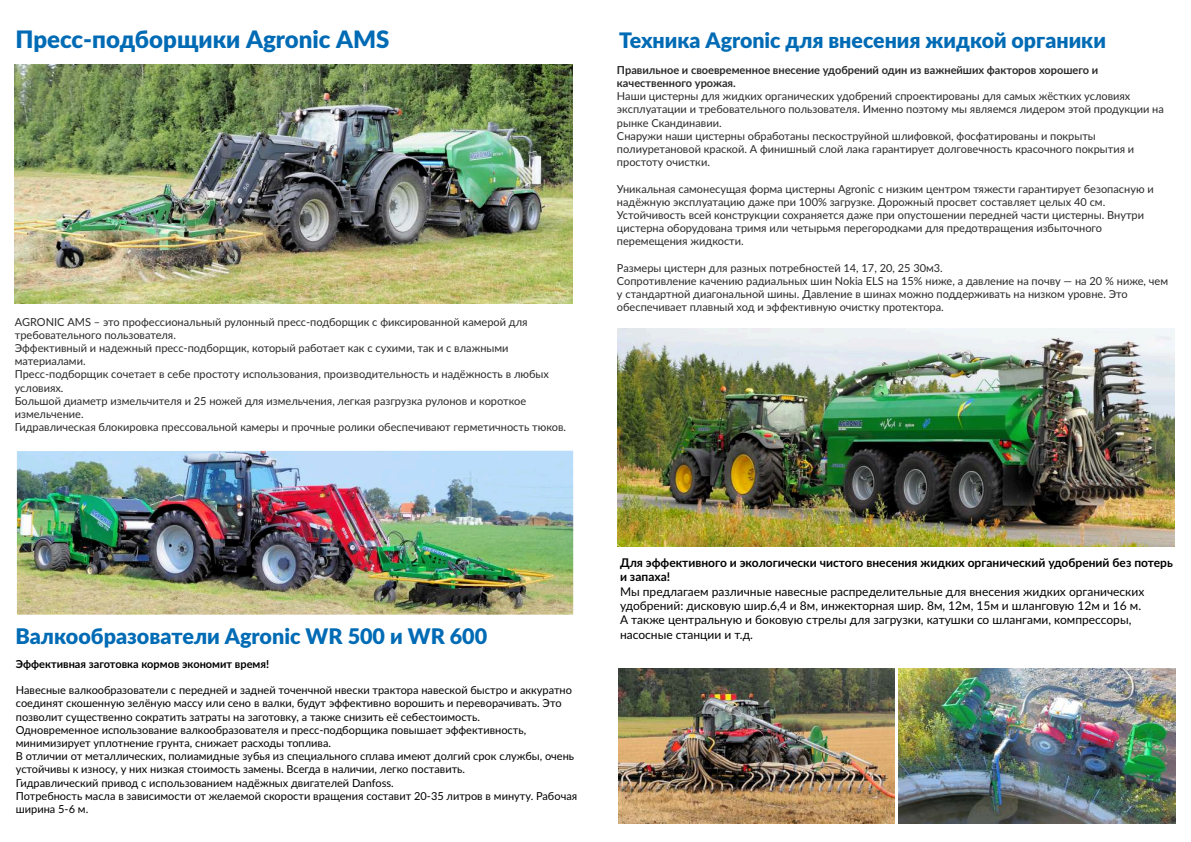
<style>
.page{position:relative;width:1191px;height:842px;background:#fff}
.page>*{position:absolute;margin:0;border:0;box-sizing:border-box;transform-origin:0 0}
.t1{font:900 24px "Lato";color:#006bb5}
.t2{font:900 21.5px "Lato";color:#006bb5}
.t3{font:900 21.3px "Lato";color:#006bb5}
.t4{font:12px/14.4px "Lato";color:#000}
.t5{font:700 12px/14.4px "Lato";color:#000}
.t6{font:11px/13.2px "Lato";color:#2a2a2a}
.t7{font:11px/13.2px "Lato";color:#000}
.t8{font:700 11px/13.2px "Lato";color:#2a2a2a}
.t9{font:700 11px "Lato";color:#000}
</style>
<div class="page">
<img style="left:15px;top:65px;width:558px;height:238px">
<img style="left:17px;top:451px;width:556px;height:164px">
<img style="left:617px;top:329px;width:557px;height:218px">
<img style="left:619px;top:668px;width:276px;height:156px">
<img style="left:898px;top:668px;width:277px;height:156px">
<h1 class="t1" style="left:15px;top:29px;width:375px">Пресс-подборщики Agronic АМS</h1>
<h3 class="t3" style="left:619px;top:31px;width:488px">Техника Agronic для внесения жидкой органики</h3>
<p class="t8" style="left:617px;top:64px;width:483px">Правильное и своевременное внесение удобрений один из важнейших факторов хорошего и качественного урожая.</p>
<p class="t6" style="left:617px;top:90px;width:548px">Наши цистерны для жидких органических удобрений спроектированы для самых жёстких условиях эксплуатации и требовательного пользователя. Именно поэтому мы являемся лидером этой продукции на рынке Скандинавии.<br>Снаружи наши цистерны обработаны пескоструйной шлифовкой, фосфатированы и покрыты полиуретановой краской. А финишный слой лака гарантирует долговечность красочного покрытия и простоту очистки.</p>
<p class="t6" style="left:617px;top:183px;width:538px">Уникальная самонесущая форма цистерны Agronic с низким центром тяжести гарантируeт безопасную и надёжную эксплуатацию даже при 100% загрузке. Дорожный просвет составляет целых 40 см.<br>Устойчивость всей конструкции сохраняется даже при опустошении передней части цистерны. Внутри цистерна оборудована тримя или четырьмя перегородками для предотвращения избыточного перемещения жидкости.</p>
<p class="t6" style="left:617px;top:262px;width:552px">Размеры цистерн для разных потребностей 14, 17, 20, 25 30м3.<br>Сопротивление качению радиальных шин Nokia ELS на 15% ниже, а давление на почву — на 20 % ниже, чем у стандартной диагональной шины. Давление в шинах можно поддерживать на низком уровне. Это обеспечивает плавный ход и эффективную очистку протектора.</p>
<p class="t6" style="left:15px;top:316px;width:553px">AGRONIC AMS – это профессиональный рулонный пресс-подборщик с фиксированной камерой для требовательного пользователя.<br>Эффективный и надежный пресс-подборщик, который работает как с сухими, так и с влажными материалами.<br>Пресс-подборщик сочетает в себе простоту использования, производительность и надёжность в любых условиях.<br>Большой диаметр измельчителя и 25 ножей для измельчения, легкая разгрузка рулонов и короткое измельчение.<br>Гидравлическая блокировка прессовальной камеры и прочные ролики обеспечивают герметичность тюков.</p>
<h2 class="t2" style="left:16px;top:626px;width:473px">Валкообразователи Agronic WR 500 и WR 600</h2>
<p class="t9" style="left:16px;top:659px;width:255px">Эффективная заготовка кормов экономит время!</p>
<p class="t7" style="left:16px;top:684px;width:563px">Навесные валкообразователи с передней и задней точенчной нвески трактора навеской быстро и аккуратно соединят скошенную зелёную массу или сено в валки, будут эффективно ворошить и переворачивать. Это позволит существенно сократить затраты на заготовку, а также снизить её себестоимость.<br>Одновременное использование валкообразователя и пресс-подборщика повышает эффективность, минимизирует уплотнение грунта, снижает расходы топлива.<br>В отличии от металлических, полиамидные зубья из специального сплава имеют долгий срок службы, очень устойчивы к износу, у них низкая стоимость замены. Всегда в наличии, легко поставить.<br>Гидравлический привод с использованием надёжных двигателей Danfoss.<br>Потребность масла в зависимости от желаемой скорости вращения составит 20-35 литров в минуту. Рабочая ширина 5-6 м.</p>
<p class="t5" style="left:620px;top:556px;width:554px">Для эффективного и экологически чистого внесения жидких органический удобрений без потерь и запаха!</p>
<p class="t4" style="left:620px;top:585px;width:526px">Мы предлагаем различные навесные распределительные для внесения жидких органических удобрений: дисковую шир.6,4 и 8м, инжекторная шир. 8м, 12м, 15м и шланговую 12м и 16 м.<br>А также центральную и боковую стрелы для загрузки, катушки со шлангами, компрессоры, насосные станции и т.д.</p>
</div>
